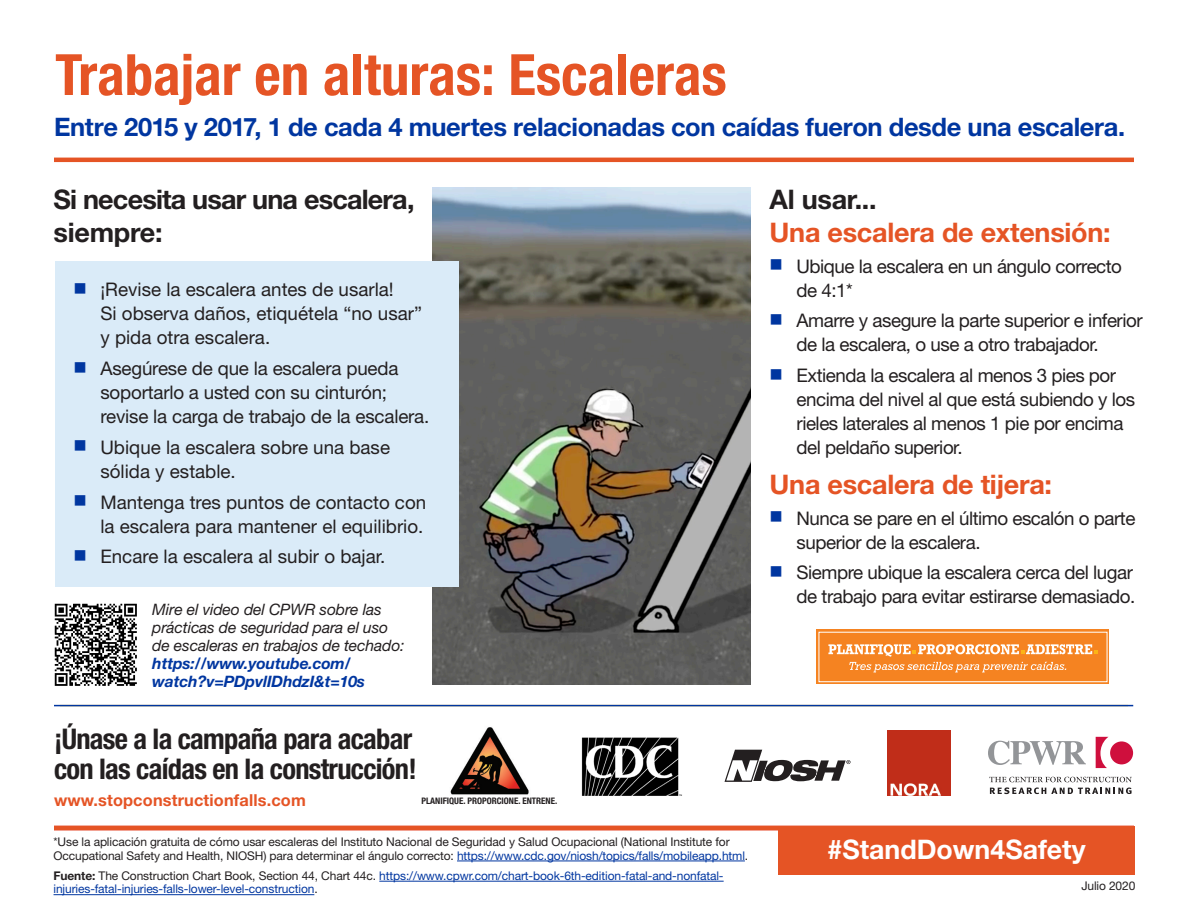
<style>
.page{position:relative;width:1188px;height:918px;background:#fff}
.page>*{position:absolute;margin:0;border:0;box-sizing:border-box;transform-origin:0 0}
.MAIN_TITLE{font:700 condensed 57px "Helvetica Neue";color:#e55425}
.t1{font:700 condensed 28.5px/30px "Helvetica Neue";letter-spacing:-.025em;color:#231f20}
.big_bold_copy{font:700 27px/33px "Helvetica Neue";letter-spacing:-.01em;color:#e55425}
.big_bold_copy-2{font:700 27px/33px "Helvetica Neue";letter-spacing:-.03em;color:#231f20}
.t2{font:700 27px "Helvetica Neue";color:#fff}
.Title_2{font:700 25.5px "Helvetica Neue";letter-spacing:-.015em;color:#0036a0}
.t3{font:18.75px/24px "Helvetica Neue";letter-spacing:-.025em;color:#231f20}
.t4{font:18.75px/24px "Helvetica Neue";color:#231f20}
.t5{font:700 16.5px "Helvetica Neue";letter-spacing:.01em;color:#e55425}
.regular_text{font:italic 15.75px/18px "Helvetica Neue";letter-spacing:-.01em;color:#231f20}
.Source{font:12px/13.5px "Helvetica Neue";letter-spacing:-.01em;color:#231f20}
.Source-2{font:12px/13.5px "Helvetica Neue";letter-spacing:-.01em;color:#0036a0}
.t6{font:700 condensed 9px "Helvetica Neue";color:#231f20}
.s1{font-weight:700;color:#0036a0}
.s2{color:#231f20}
.s3{color:#0036a0}
.s4{font-weight:700;color:#231f20}
</style>
<div class="page">
<hr style="left:54px;top:158px;width:1080px;height:4px;background:#e55425">
<hr style="left:457px;top:861px;width:288px;height:1px;background:#0036a0">
<hr style="left:379px;top:881px;width:345px;height:1px;background:#0036a0">
<hr style="left:54px;top:894px;width:260px;height:1px;background:#0036a0">
<hr style="left:54px;top:826px;width:1080px;height:4px;background:#e55425">
<hr style="left:54px;top:705px;width:1079px;height:1px;background:#0036a0">
<div style="left:778px;top:826px;width:357px;height:49px;background:#e55425"></div>
<img style="left:54px;top:603px;width:83px;height:83px">
<img style="left:432px;top:188px;width:319px;height:497px">
<div style="left:55px;top:261px;width:404px;height:325px;background:#daebf8"></div>
<div style="left:817px;top:630px;width:292px;height:54px;background:#f58321"></div>
<div style="left:819px;top:632px;width:288px;height:50px;border:1px solid #fff"></div>
<svg style="left:828px;top:644px;width:270px;height:28px"></svg>
<img style="left:581px;top:737px;width:101px;height:59px">
<svg style="left:725px;top:750px;width:126px;height:32px"></svg>
<svg style="left:989px;top:777px;width:143px;height:17px"></svg>
<svg style="left:988px;top:741px;width:98px;height:24px"></svg>
<svg style="left:1096px;top:737px;width:37px;height:31px"></svg>
<img style="left:450px;top:727px;width:79px;height:68px">
<img style="left:888px;top:731px;width:63px;height:65px">
<p class="MAIN_TITLE" style="left:55px;top:40px;width:673px">Trabajar en alturas: Escaleras</p>
<p class="Title_2" style="left:54px;top:111px;width:1073px">Entre 2015 y 2017, 1 de cada 4 muertes relacionadas con caídas fueron desde una escalera.</p>
<p class="big_bold_copy-2" style="left:54px;top:182px;width:362px">Si necesita usar una escalera, siempre:</p>
<p class="t4" style="left:100px;top:277px;width:323px">¡Revise la escalera antes de usarla!<br>Si observa daños, etiquétela “no usar” y pida otra escalera.</p>
<p class="t3" style="left:100px;top:356px;width:330px">Asegúrese de que la escalera pueda soportarlo a usted con su cinturón; revise la carga de trabajo de la escalera.</p>
<p class="t4" style="left:100px;top:435px;width:291px">Ubique la escalera sobre una base sólida y estable.</p>
<p class="t4" style="left:100px;top:490px;width:327px">Mantenga tres puntos de contacto con la escalera para mantener el equilibrio.</p>
<p class="t4" style="left:100px;top:544px;width:287px">Encare la escalera al subir o bajar.</p>
<p class="regular_text" style="left:152px;top:600px;width:254px">Mire el video del CPWR sobre las prácticas de seguridad para el uso de escaleras en trabajos de techado: <span class="s1">https://www.youtube.com/ watch?v=PDpvlIDhdzI&amp;t=10s</span></p>
<p class="t1" style="left:54px;top:724px;width:364px">¡Únase a la campaña para acabar con las caídas en la construcción!</p>
<p class="t5" style="left:54px;top:790px;width:253px">www.stopconstructionfalls.com</p>
<p class="t6" style="left:421px;top:796px;width:137px">PLANIFIQUE. PROPORCIONE. ENTRENE.</p>
<p class="big_bold_copy" style="left:770px;top:182px;width:343px"><span class="s2">Al usar...<br></span>Una escalera de extensión:</p>
<p class="t3" style="left:797px;top:254px;width:327px">Ubique la escalera en un ángulo correcto de 4:1*</p>
<p class="t3" style="left:797px;top:308px;width:348px">Amarre y asegure la parte superior e inferior de la escalera, o use a otro trabajador.</p>
<p class="t3" style="left:797px;top:363px;width:340px">Extienda la escalera al menos 3 pies por encima del nivel al que está subiendo y los rieles laterales al menos 1 pie por encima del peldaño superior.</p>
<p class="big_bold_copy" style="left:770px;top:467px;width:284px">Una escalera de tijera:</p>
<p class="t3" style="left:797px;top:506px;width:340px">Nunca se pare en el último escalón o parte superior de la escalera.</p>
<p class="t3" style="left:797px;top:560px;width:340px">Siempre ubique la escalera cerca del lugar de trabajo para evitar estirarse demasiado.</p>
<p class="Source" style="left:54px;top:835px;width:696px">*Use la aplicación gratuita de cómo usar escaleras del Instituto Nacional de Seguridad y Salud Ocupacional (National Institute for<br>Occupational Safety and Health, NIOSH) para determinar el ángulo correcto: <span class="s3">https://www.cdc.gov/niosh/topics/falls/mobileapp.html</span>.</p>
<p class="Source-2" style="left:54px;top:869px;width:672px"><span class="s4">Fuente:</span> <span class="s2">The Construction Chart Book, Section 44, Chart 44c.</span> https://www.cpwr.com/chart-book-6th-edition-fatal-and-nonfatal&shy;injuries-fatal-injuries-falls-lower-level-construction<span class="s2">.</span></p>
<p class="Source" style="left:1081px;top:879px;width:56px">Julio 2020</p>
<p class="t2" style="left:828px;top:833px;width:259px">#StandDown4Safety</p>
</div>
